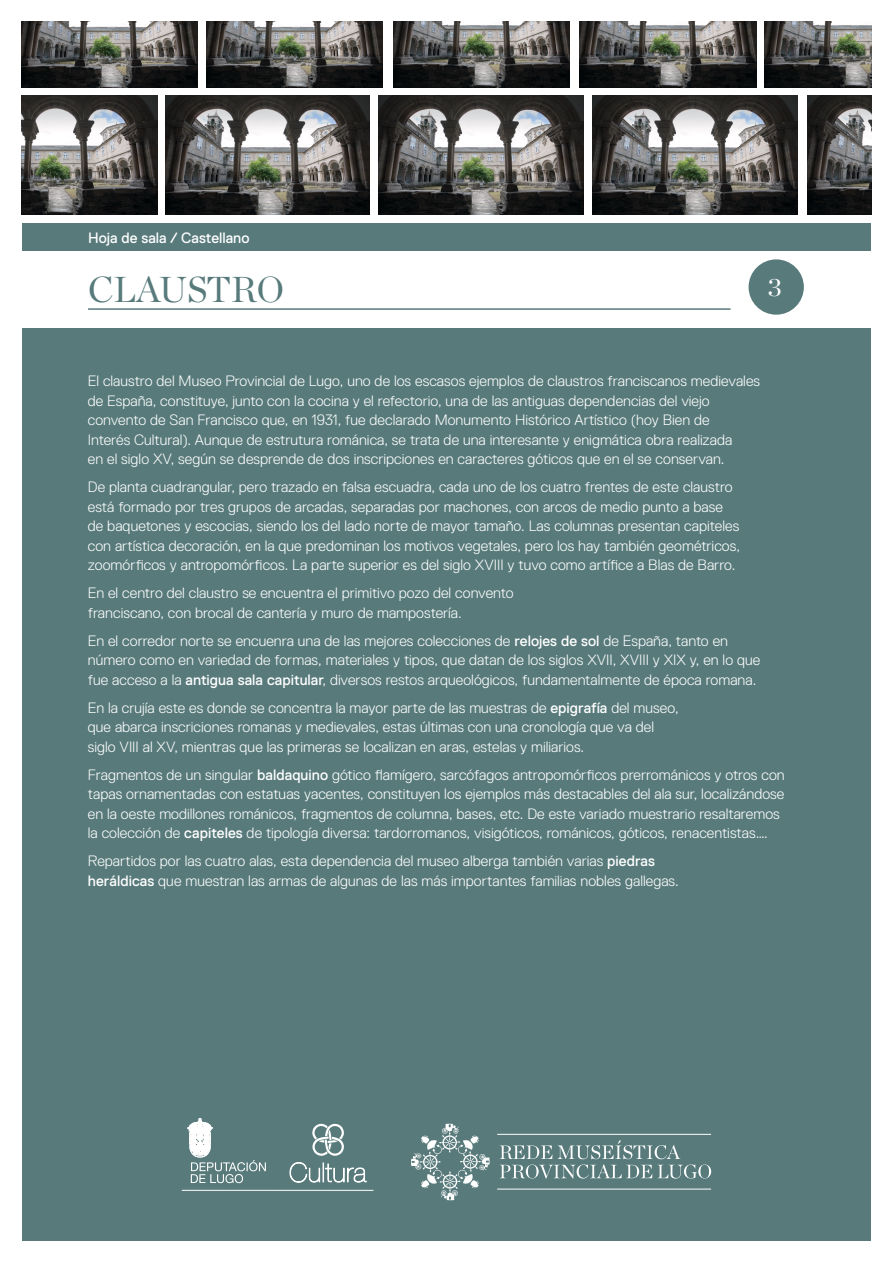
<style>
.page{position:relative;width:893px;height:1263px;background:#fff}
.page>*{position:absolute;margin:0;border:0;box-sizing:border-box;transform-origin:0 0}
.t1{font:36px "Chronicle Display";color:#587a7b}
.t2{font:25.5px "Chronicle Display";color:#fff}
.t3{font:300 15px/19.5px "Replica";letter-spacing:.005em;color:#fff}
.t4{font:15px "Replica";color:#fff}
.s1{font-weight:400}
</style>
<div class="page">
<div style="left:22px;top:328px;width:849px;height:913px;background:#587a7b"></div>
<div style="left:749px;top:259px;width:55px;height:56px;background:#587a7b;border-radius:50%"></div>
<img style="left:807px;top:96px;width:65px;height:119px">
<img style="left:592px;top:96px;width:205px;height:119px">
<img style="left:378px;top:96px;width:205px;height:119px">
<img style="left:165px;top:96px;width:205px;height:119px">
<img style="left:21px;top:96px;width:136px;height:119px">
<img style="left:21px;top:21px;width:177px;height:67px">
<img style="left:206px;top:21px;width:177px;height:67px">
<img style="left:393px;top:21px;width:177px;height:67px">
<img style="left:580px;top:21px;width:176px;height:67px">
<img style="left:764px;top:21px;width:108px;height:67px">
<div style="left:22px;top:223px;width:849px;height:28px;background:#587a7b"></div>
<hr style="left:182px;top:1190px;width:191px;height:1px;background:#fff">
<svg style="left:312px;top:1124px;width:32px;height:32px"></svg>
<svg style="left:290px;top:1162px;width:77px;height:20px"></svg>
<svg style="left:187px;top:1118px;width:79px;height:65px"></svg>
<hr style="left:497px;top:1134px;width:214px;height:1px;background:#fff">
<hr style="left:497px;top:1189px;width:214px;height:1px;background:#fff">
<svg style="left:500px;top:1140px;width:211px;height:38px"></svg>
<svg style="left:411px;top:1124px;width:79px;height:76px"></svg>
<hr style="left:88px;top:308px;width:642px;height:2px;background:#587a7b">
<p class="t4" style="left:88px;top:230px;width:163px">Hoja de sala / Castellano</p>
<p class="t1" style="left:88px;top:261px;width:198px">CLAUSTRO</p>
<p class="t2" style="left:768px;top:267px;width:15px">3</p>
<p class="t3" style="left:88px;top:371px;width:674px">El claustro del Museo Provincial de Lugo, uno de los escasos ejemplos de claustros franciscanos medievales de España, constituye, junto con la cocina y el refectorio, una de las antiguas dependencias del viejo convento de San Francisco que, en 1931, fue declarado Monumento Histórico Artístico (hoy Bien de<br>Interés Cultural). Aunque de estrutura románica, se trata de una interesante y enigmática obra realizada<br>en el siglo XV, según se desprende de dos inscripciones en caracteres góticos que en el se conservan.</p>
<p class="t3" style="left:88px;top:477px;width:654px">De planta cuadrangular, pero trazado en falsa escuadra, cada uno de los cuatro frentes de este claustro está formado por tres grupos de arcadas, separadas por machones, con arcos de medio punto a base de baquetones y escocias, siendo los del lado norte de mayor tamaño. Las columnas presentan capiteles con artística decoración, en la que predominan los motivos vegetales, pero los hay también geométricos, zoomórficos y antropomórficos. La parte superior es del siglo XVIII y tuvo como artífice a Blas de Barro.</p>
<p class="t3" style="left:88px;top:583px;width:427px">En el centro del claustro se encuentra el primitivo pozo del convento franciscano, con brocal de cantería y muro de mampostería.</p>
<p class="t3" style="left:88px;top:631px;width:674px">En el corredor norte se encuenra una de las mejores colecciones de <span class="s1">relojes de sol</span> de España, tanto en número como en variedad de formas, materiales y tipos, que datan de los siglos XVII, XVIII y XIX y, en lo que fue acceso a la <span class="s1">antigua sala capitular</span>, diversos restos arqueológicos, fundamentalmente de época romana.</p>
<p class="t3" style="left:88px;top:698px;width:592px">En la crujía este es donde se concentra la mayor parte de las muestras de <span class="s1">epigrafía</span> del museo, que abarca inscriciones romanas y medievales, estas últimas con una cronología que va del siglo VIII al XV, mientras que las primeras se localizan en aras, estelas y miliarios.</p>
<p class="t3" style="left:88px;top:765px;width:698px">Fragmentos de un singular <span class="s1">baldaquino</span> gótico flamígero, sarcófagos antropomórficos prerrománicos y otros con tapas ornamentadas con estatuas yacentes, constituyen los ejemplos más destacables del ala sur, localizándose en la oeste modillones románicos, fragmentos de columna, bases, etc. De este variado muestrario resaltaremos la colección de <span class="s1">capiteles</span> de tipología diversa: tardorromanos, visigóticos, románicos, góticos, renacentistas….</p>
<p class="t3" style="left:88px;top:851px;width:592px">Repartidos por las cuatro alas, esta dependencia del museo alberga también varias <span class="s1">piedras heráldicas</span> que muestran las armas de algunas de las más importantes familias nobles gallegas.</p>
</div>
